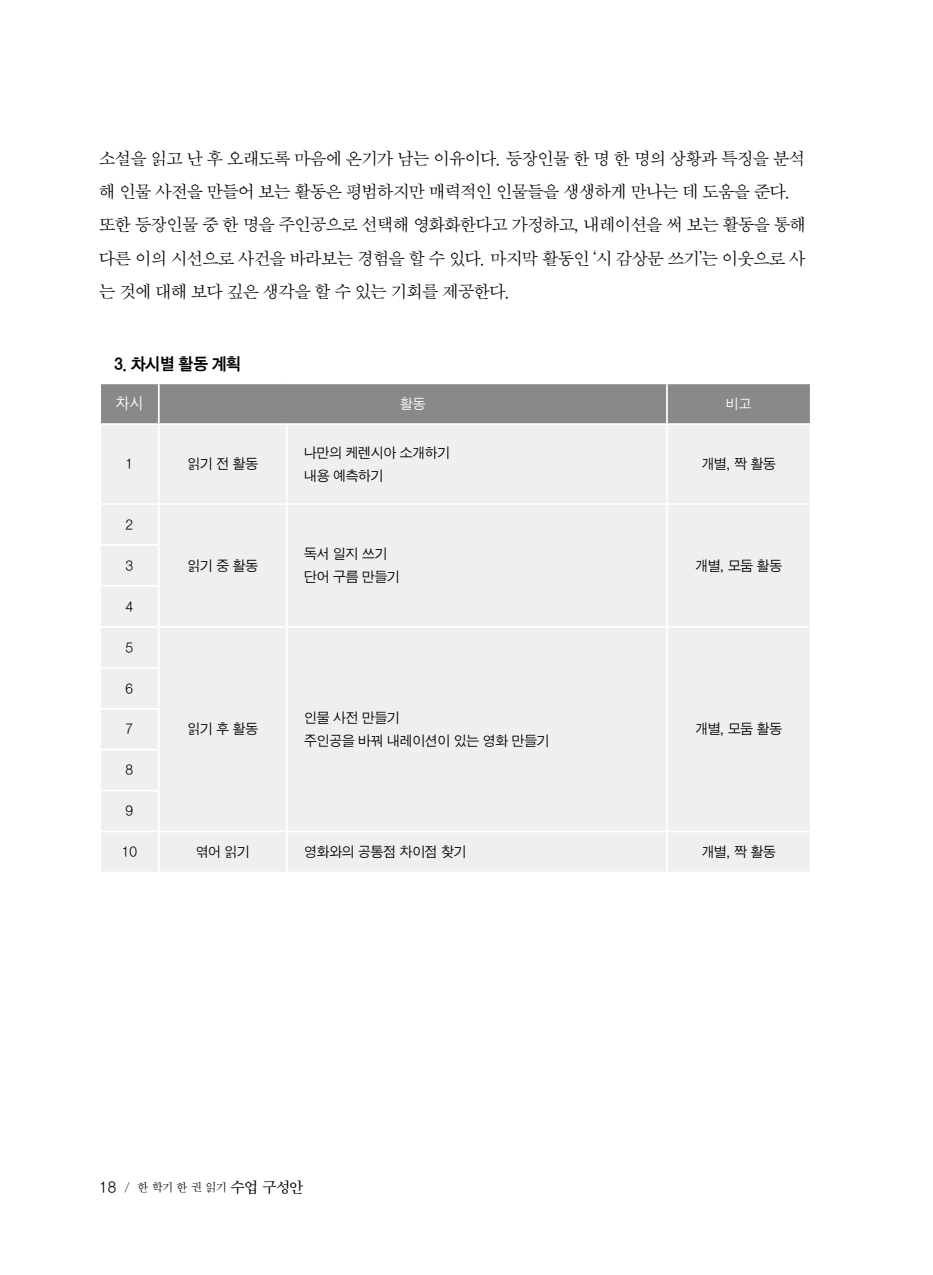
<style>
.page{position:relative;width:933px;height:1275px;background:#fff}
.page>*{position:absolute;margin:0;border:0;box-sizing:border-box;transform-origin:0 0}
.t1{font:18.03px/33.2px "SD Myeongjo a Lt";letter-spacing:-.03em;color:#000}
.t2{font:17.15px "SD Gothic c Bd";letter-spacing:-.02em;color:#000;scale:.96 1}
.t3{font:15.75px "SD Gothic a Lt";color:#fff;scale:.96 1}
.t4{font:14.17px/22.8px "SD Gothic a Lt";letter-spacing:-.015em;color:#000}
.t5{font:14.17px "SD Gothic a Lt";color:#fff}
.t6{font:12.25px "SD Myeongjo a Lt";color:#000}
.s1{font-family:"SD Gothic a Lt";font-size:15.75px}
.s2{font-family:"SD Myeongjo b Md";font-size:15.75px}
</style>
<div class="page">
<div style="left:101px;top:384px;width:709px;height:39px;background:#898989"></div>
<div style="left:101px;top:425px;width:709px;height:446px;background:#efefef"></div>
<hr style="left:158px;top:425px;width:2px;height:78px;background:#fff">
<hr style="left:286px;top:425px;width:2px;height:78px;background:#fff">
<hr style="left:666px;top:425px;width:2px;height:78px;background:#fff">
<hr style="left:99px;top:503px;width:60px;height:2px;background:#fff">
<hr style="left:159px;top:503px;width:128px;height:2px;background:#fff">
<hr style="left:158px;top:505px;width:2px;height:39px;background:#fff">
<hr style="left:158px;top:546px;width:2px;height:39px;background:#fff">
<hr style="left:158px;top:587px;width:2px;height:39px;background:#fff">
<hr style="left:158px;top:628px;width:2px;height:39px;background:#fff">
<hr style="left:158px;top:669px;width:2px;height:39px;background:#fff">
<hr style="left:287px;top:503px;width:380px;height:2px;background:#fff">
<hr style="left:286px;top:505px;width:2px;height:40px;background:#fff">
<hr style="left:286px;top:545px;width:2px;height:41px;background:#fff">
<hr style="left:286px;top:586px;width:2px;height:40px;background:#fff">
<hr style="left:286px;top:628px;width:2px;height:40px;background:#fff">
<hr style="left:286px;top:668px;width:2px;height:41px;background:#fff">
<hr style="left:286px;top:709px;width:2px;height:41px;background:#fff">
<hr style="left:286px;top:750px;width:2px;height:41px;background:#fff">
<hr style="left:286px;top:791px;width:2px;height:40px;background:#fff">
<hr style="left:667px;top:503px;width:144px;height:2px;background:#fff">
<hr style="left:666px;top:505px;width:2px;height:40px;background:#fff">
<hr style="left:666px;top:545px;width:2px;height:41px;background:#fff">
<hr style="left:666px;top:586px;width:2px;height:40px;background:#fff">
<hr style="left:666px;top:628px;width:2px;height:40px;background:#fff">
<hr style="left:666px;top:668px;width:2px;height:41px;background:#fff">
<hr style="left:666px;top:709px;width:2px;height:41px;background:#fff">
<hr style="left:666px;top:750px;width:2px;height:41px;background:#fff">
<hr style="left:666px;top:791px;width:2px;height:40px;background:#fff">
<hr style="left:99px;top:544px;width:61px;height:2px;background:#fff">
<hr style="left:99px;top:585px;width:61px;height:2px;background:#fff">
<hr style="left:99px;top:626px;width:60px;height:2px;background:#fff">
<hr style="left:99px;top:667px;width:61px;height:2px;background:#fff">
<hr style="left:99px;top:708px;width:61px;height:2px;background:#fff">
<hr style="left:159px;top:626px;width:128px;height:2px;background:#fff">
<hr style="left:158px;top:710px;width:2px;height:39px;background:#fff">
<hr style="left:158px;top:750px;width:2px;height:40px;background:#fff">
<hr style="left:158px;top:791px;width:2px;height:40px;background:#fff">
<hr style="left:158px;top:832px;width:2px;height:40px;background:#fff">
<hr style="left:287px;top:626px;width:380px;height:2px;background:#fff">
<hr style="left:286px;top:832px;width:2px;height:40px;background:#fff">
<hr style="left:667px;top:626px;width:144px;height:2px;background:#fff">
<hr style="left:666px;top:832px;width:2px;height:40px;background:#fff">
<hr style="left:99px;top:749px;width:61px;height:1px;background:#fff">
<hr style="left:99px;top:790px;width:61px;height:1px;background:#fff">
<hr style="left:99px;top:831px;width:60px;height:1px;background:#fff">
<hr style="left:159px;top:831px;width:128px;height:1px;background:#fff">
<hr style="left:287px;top:831px;width:380px;height:1px;background:#fff">
<hr style="left:667px;top:831px;width:144px;height:1px;background:#fff">
<hr style="left:158px;top:384px;width:2px;height:39px;background:#fff">
<hr style="left:666px;top:384px;width:2px;height:39px;background:#fff">
<p class="t1" style="left:99px;top:142px;width:708px">소설을 읽고 난 후 오래도록 마음에 온기가 남는 이유이다. 등장인물 한 명 한 명의 상황과 특징을 분석 해 인물 사전을 만들어 보는 활동은 평범하지만 매력적인 인물들을 생생하게 만나는 데 도움을 준다. 또한 등장인물 중 한 명을 주인공으로 선택해 영화화한다고 가정하고, 내레이션을 써 보는 활동을 통해 다른 이의 시선으로 사건을 바라보는 경험을 할 수 있다. 마지막 활동인 ‘시 감상문 쓰기’는 이웃으로 사 는 것에 대해 보다 깊은 생각을 할 수 있는 기회를 제공한다.</p>
<p class="t2" style="left:114px;top:355px;width:134px">3. 차시별 활동 계획</p>
<p class="t3" style="left:116px;top:396px;width:30px">차시</p>
<p class="t5" style="left:400px;top:397px;width:27px">활동</p>
<p class="t5" style="left:726px;top:397px;width:27px">비고</p>
<p class="t4" style="left:126px;top:453px;width:9px">1</p>
<p class="t4" style="left:187px;top:453px;width:72px">읽기 전 활동</p>
<p class="t4" style="left:304px;top:441px;width:148px">나만의 케렌시아 소개하기 내용 예측하기</p>
<p class="t4" style="left:701px;top:453px;width:76px">개별, 짝 활동</p>
<p class="t4" style="left:126px;top:513px;width:9px">2</p>
<p class="t4" style="left:187px;top:554px;width:72px">읽기 중 활동</p>
<p class="t4" style="left:304px;top:543px;width:97px">독서 일지 쓰기 단어 구름 만들기</p>
<p class="t4" style="left:126px;top:554px;width:9px">3</p>
<p class="t4" style="left:695px;top:554px;width:88px">개별, 모둠 활동</p>
<p class="t4" style="left:126px;top:595px;width:9px">4</p>
<p class="t4" style="left:126px;top:636px;width:9px">5</p>
<p class="t4" style="left:126px;top:677px;width:9px">6</p>
<p class="t4" style="left:126px;top:718px;width:9px">7</p>
<p class="t4" style="left:126px;top:759px;width:9px">8</p>
<p class="t4" style="left:126px;top:800px;width:9px">9</p>
<p class="t4" style="left:122px;top:841px;width:17px">10</p>
<p class="t4" style="left:196px;top:841px;width:56px">엮어 읽기</p>
<p class="t4" style="left:304px;top:841px;width:164px">영화와의 공통점 차이점 찾기</p>
<p class="t4" style="left:701px;top:841px;width:76px">개별, 짝 활동</p>
<p class="t4" style="left:187px;top:718px;width:72px">읽기 후 활동</p>
<p class="t4" style="left:304px;top:706px;width:247px">인물 사전 만들기<br>주인공을 바꿔 내레이션이 있는 영화 만들기</p>
<p class="t4" style="left:695px;top:718px;width:88px">개별, 모둠 활동</p>
<p class="t6" style="left:99px;top:1182px;width:206px"><span class="s1">18</span> / 한 학기 한 권 읽기 <span class="s2">수업 구성안</span></p>
</div>
